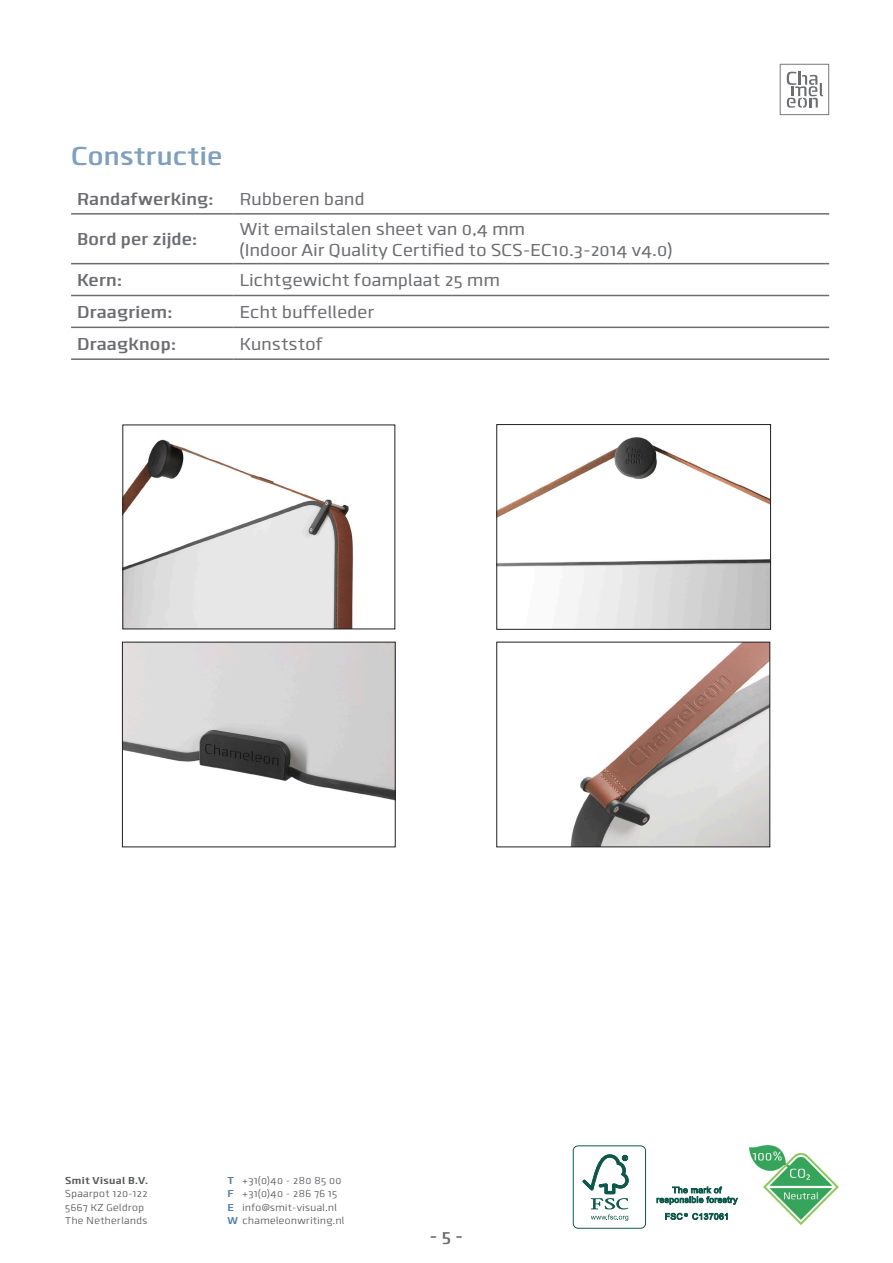
<style>
.page{position:relative;width:893px;height:1263px;background:#fff}
.page>*{position:absolute;margin:0;border:0;box-sizing:border-box;transform-origin:0 0}
.t1{font:700 27px "Clio XS Semi";color:#7f9fbe}
.t2{font:18px "Clio XS Regular";color:#6c6d70}
.t3{font:700 18px "Clio XS Semi";color:#6c6d70}
.Back_Cover_Text{font:300 10.5px "Clio XS Light";letter-spacing:.02em;color:#57585a}
.t4{font:700 10.5px "Clio XS Bold";letter-spacing:.02em;color:#57585a}
.s1{font-family:"Clio XS Bold";font-weight:700;color:#5382a8}
</style>
<div class="page">
<svg style="left:780px;top:64px;width:49px;height:51px"></svg>
<img style="left:749px;top:1145px;width:90px;height:79px">
<div style="left:573px;top:1145px;width:73px;height:84px;border:1px solid #0d584b;border-radius:5px"></div>
<svg style="left:582px;top:1154px;width:47px;height:67px"></svg>
<svg style="left:656px;top:1186px;width:82px;height:19px"></svg>
<svg style="left:665px;top:1213px;width:63px;height:7px"></svg>
<hr style="left:71px;top:358px;width:163px;height:2px;background:#6c6d70">
<hr style="left:234px;top:358px;width:595px;height:2px;background:#6c6d70">
<hr style="left:71px;top:213px;width:163px;height:2px;background:#6c6d70">
<hr style="left:234px;top:213px;width:595px;height:2px;background:#6c6d70">
<hr style="left:71px;top:263px;width:163px;height:1px;background:#6c6d70">
<hr style="left:234px;top:263px;width:595px;height:1px;background:#6c6d70">
<hr style="left:71px;top:295px;width:163px;height:1px;background:#6c6d70">
<hr style="left:234px;top:295px;width:595px;height:1px;background:#6c6d70">
<hr style="left:71px;top:327px;width:163px;height:1px;background:#6c6d70">
<hr style="left:234px;top:327px;width:595px;height:1px;background:#6c6d70">
<img style="left:124px;top:644px;width:270px;height:157px">
<div style="left:122px;top:642px;width:274px;height:205px;border:1px solid #231f20"></div>
<img style="left:124px;top:439px;width:229px;height:188px">
<img style="left:570px;top:644px;width:198px;height:201px">
<div style="left:496px;top:642px;width:274px;height:205px;border:1px solid #231f20"></div>
<img style="left:498px;top:437px;width:271px;height:191px">
<div style="left:496px;top:424px;width:275px;height:206px;border:1px solid #231f20"></div>
<p class="t1" style="left:71px;top:139px;width:153px">Constructie</p>
<p class="t3" style="left:77px;top:188px;width:138px">Randafwerking:</p>
<p class="t2" style="left:240px;top:188px;width:127px">Rubberen band</p>
<p class="t3" style="left:77px;top:229px;width:122px">Bord per zijde:</p>
<p class="t2" style="left:240px;top:218px;width:287px">Wit emailstalen sheet van 0,4 mm</p>
<p class="t2" style="left:240px;top:240px;width:435px">(Indoor Air Quality Certified to SCS-EC10.3-2014 v4.0)</p>
<p class="t3" style="left:77px;top:269px;width:47px">Kern:</p>
<p class="t2" style="left:240px;top:270px;width:262px">Lichtgewicht foamplaat 25 mm</p>
<p class="t3" style="left:77px;top:301px;width:97px">Draagriem:</p>
<p class="t2" style="left:240px;top:302px;width:136px">Echt buffelleder</p>
<p class="t3" style="left:77px;top:333px;width:101px">Draagknop:</p>
<p class="t2" style="left:240px;top:333px;width:85px">Kunststof</p>
<p class="t4" style="left:65px;top:1174px;width:85px">Smit Visual B.V.</p>
<p class="Back_Cover_Text" style="left:65px;top:1188px;width:84px">Spaarpot 120-122</p>
<p class="Back_Cover_Text" style="left:65px;top:1201px;width:81px">5667 KZ Geldrop</p>
<p class="Back_Cover_Text" style="left:65px;top:1215px;width:84px">The Netherlands</p>
<p class="Back_Cover_Text" style="left:228px;top:1174px;width:115px"><span class="s1">T</span> +31(0)40 - 280 85 00</p>
<p class="Back_Cover_Text" style="left:228px;top:1188px;width:111px"><span class="s1">F</span> +31(0)40 - 286 76 15</p>
<p class="Back_Cover_Text" style="left:228px;top:1201px;width:111px"><span class="s1">E</span> info@smit-visual.nl</p>
<p class="Back_Cover_Text" style="left:228px;top:1215px;width:119px"><span class="s1">W</span> chameleonwriting.nl</p>
<p class="t3" style="left:430px;top:1225px;width:35px">- 5 -</p>
</div>
